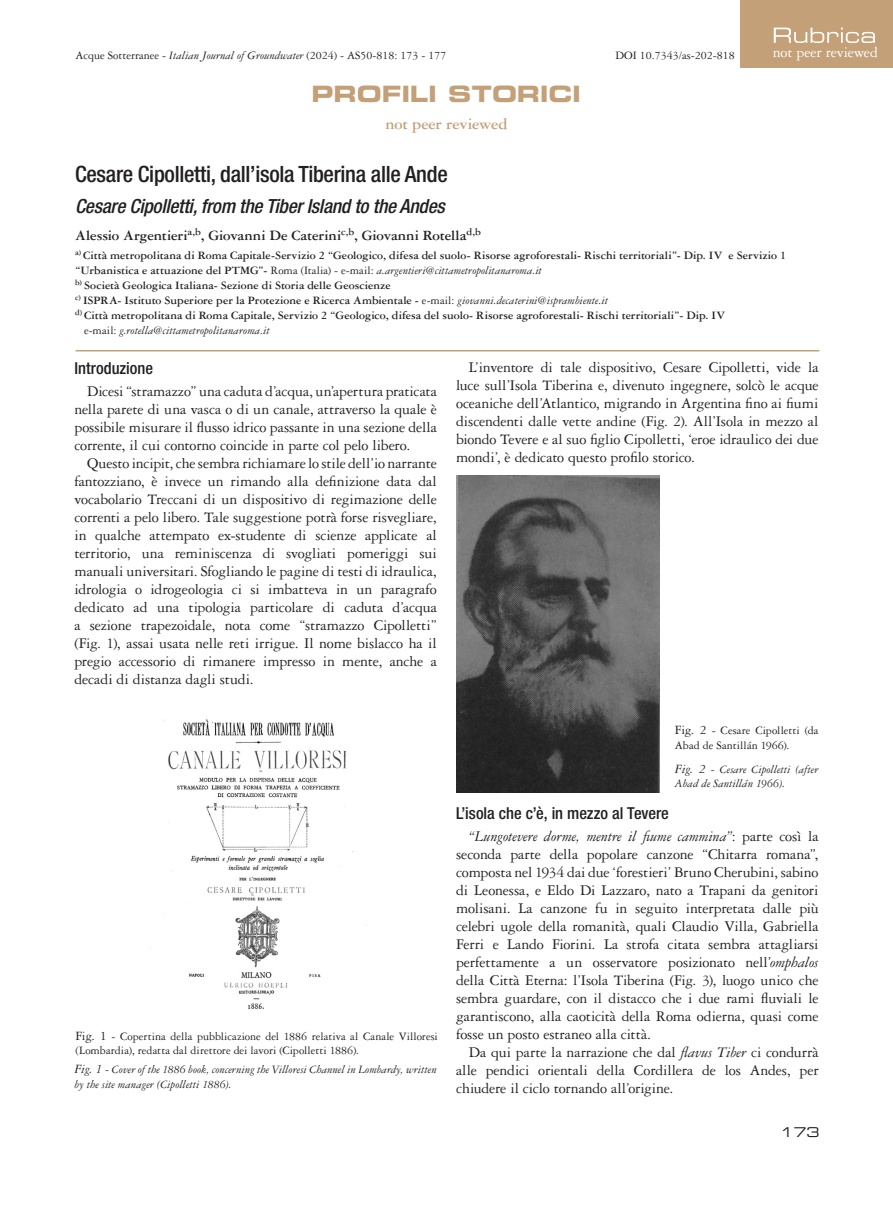
<style>
.page{position:relative;width:893px;height:1212px;background:#fff}
.page>*{position:absolute;margin:0;border:0;box-sizing:border-box;transform-origin:0 0}
.t1{font:500 condensed 22.5px "Helvetica Neue LT Std";letter-spacing:-.015em;color:#231f20}
.t2{font:22.5px "Eurostile LT Std Bold Ex 2";letter-spacing:-.01em;color:#c3a077}
.t3{font:italic 500 condensed 19.5px "Helvetica Neue LT Std";letter-spacing:-.015em;color:#231f20}
.t4{font:500 condensed 16.5px "Helvetica Neue LT Std";color:#231f20}
.t5{font:700 16.5px "Garamond 3 LT Std";letter-spacing:-.01em;color:#c3a077}
.t6{font:15.75px/18px "Garamond 3 LT Std";letter-spacing:-.01em;color:#231f20;text-align:justify}
.t7{font:15.75px "Garamond 3 LT Std";letter-spacing:-.01em;color:#fff}
.t8{font:700 15px "Garamond 3 LT Std";letter-spacing:-.01em;color:#231f20}
.t9{font:13.5px "Eurostile LT Std Ex 2";color:#231f20}
.t10{font:700 12px "Garamond 3 LT Std";color:#231f20}
.t11{font:italic 12px/14.4px "Garamond 3 LT Std";letter-spacing:.005em;color:#231f20}
.t12{font:12px/14.4px "Garamond 3 LT Std";color:#231f20}
.s1{font-style:italic}
.s2{font-weight:700;font-style:normal}
.s3{font-style:normal}
.s4{font-weight:400}
.s5{font-weight:400;font-style:italic}
.s6{font-size:13.5px}
</style>
<div class="page">
<div style="left:740px;top:0;width:153px;height:67px;background:#c3a077"></div>
<svg style="left:774px;top:28px;width:101px;height:15px"></svg>
<img style="left:150px;top:719px;width:217px;height:290px">
<img style="left:456px;top:476px;width:203px;height:317px">
<hr style="left:76px;top:350px;width:743px;height:1px;background:#c3a077">
<p class="t12" style="left:75px;top:48px;width:372px">Acque Sotterranee - <span class="s1">Italian Journal of Groundwater</span> (2024) - AS50-818: 173 - 177</p>
<p class="t12" style="left:615px;top:48px;width:121px">DOI 10.7343/as-202-818</p>
<p class="t7" style="left:773px;top:44px;width:106px">not peer reviewed</p>
<h1 class="t2" style="left:311px;top:78px;width:271px">PROFILI STORICI</h1>
<p class="t5" style="left:385px;top:115px;width:124px">not peer reviewed</p>
<h1 class="t1" style="left:75px;top:160px;width:374px">Cesare Cipolletti, dall’isola Tiberina alle Ande</h1>
<p class="t3" style="left:75px;top:195px;width:371px">Cesare Cipolletti, from the Tiber Island to the Andes</p>
<p class="t8" style="left:75px;top:227px;width:407px">Alessio Argentieri<sup>a,b</sup>, Giovanni De Caterini<sup>c,b</sup>, Giovanni Rotella<sup>d,b</sup></p>
<p class="t10" style="left:75px;top:249px;width:713px"><sup>a)</sup> Città metropolitana di Roma Capitale-Servizio 2 “Geologico, difesa del suolo- Risorse agroforestali- Rischi territoriali”- Dip. IV e Servizio 1</p>
<p class="t11" style="left:75px;top:264px;width:468px"><span class="s2">“Urbanistica e attuazione del PTMG”-</span> <span class="s3">Roma (Italia) - e-mail:</span> a.argentieri@cittametropolitanaroma.it</p>
<p class="t10" style="left:75px;top:279px;width:317px"><sup>b)</sup> Società Geologica Italiana- Sezione di Storia delle Geoscienze</p>
<p class="t10" style="left:75px;top:294px;width:534px"><sup>c)</sup> ISPRA- Istituto Superiore per la Protezione e Ricerca Ambientale - <span class="s4">e-mail:</span> <span class="s5">giovanni.decaterini@isprambiente.it</span></p>
<p class="t10" style="left:75px;top:309px;width:651px"><sup>d)</sup> Città metropolitana di Roma Capitale, Servizio 2 “Geologico, difesa del suolo- Risorse agroforestali- Rischi territoriali”- Dip. IV</p>
<p class="t11" style="left:84px;top:324px;width:187px"><span class="s3">e-mail:</span> g.rotella@cittametropolitanaroma.it</p>
<p class="t4" style="left:74px;top:358px;width:80px">Introduzione</p>
<p class="t6" style="left:74px;top:382px;width:364px;text-indent:13px">Dicesi “stramazzo” una caduta d’acqua, un’apertura praticata nella parete di una vasca o di un canale, attraverso la quale è possibile misurare il flusso idrico passante in una sezione della corrente, il cui contorno coincide in parte col pelo libero.</p>
<p class="t6" style="left:74px;top:454px;width:364px;text-indent:13px">Questo incipit, che sembra richiamare lo stile dell’io narrante fantozziano, è invece un rimando alla definizione data dal vocabolario Treccani di un dispositivo di regimazione delle correnti a pelo libero. Tale suggestione potrà forse risvegliare, in qualche attempato ex-studente di scienze applicate al territorio, una reminiscenza di svogliati pomeriggi sui manuali universitari. Sfogliando le pagine di testi di idraulica, idrologia o idrogeologia ci si imbatteva in un paragrafo dedicato ad una tipologia particolare di caduta d’acqua a sezione trapezoidale, nota come “stramazzo Cipolletti” (Fig. 1), assai usata nelle reti irrigue. Il nome bislacco ha il pregio accessorio di rimanere impresso in mente, anche a decadi di distanza dagli studi.</p>
<p class="t12" style="left:76px;top:1029px;width:364px"><span class="s6">Fig. 1</span> - Copertina della pubblicazione del 1886 relativa al Canale Villoresi (Lombardia), redatta dal direttore dei lavori (Cipolletti 1886).</p>
<p class="t11" style="left:74px;top:1062px;width:364px"><span class="s6">Fig. 1</span> - Cover of the 1886 book, concerning the Villoresi Channel in Lombardy, written by the site manager (Cipolletti 1886).</p>
<p class="t6" style="left:456px;top:358px;width:364px;text-indent:13px">L’inventore di tale dispositivo, Cesare Cipolletti, vide la luce sull’Isola Tiberina e, divenuto ingegnere, solcò le acque oceaniche dell’Atlantico, migrando in Argentina fino ai fiumi discendenti dalle vette andine (Fig. 2). All’Isola in mezzo al biondo Tevere e al suo figlio Cipolletti, ‘eroe idraulico dei due mondi’, è dedicato questo profilo storico.</p>
<p class="t12" style="left:675px;top:723px;width:145px"><span class="s6">Fig. 2</span> - Cesare Cipolletti (da<br>Abad de Santillán 1966).</p>
<p class="t11" style="left:675px;top:762px;width:145px"><span class="s6">Fig. 2</span> - Cesare Cipolletti (after<br>Abad de Santillán 1966).</p>
<p class="t4" style="left:456px;top:803px;width:214px">L’isola che c’è, in mezzo al Tevere</p>
<p class="t6" style="left:456px;top:827px;width:364px;text-indent:13px"><span class="s1">“Lungotevere dorme, mentre il fiume cammina”</span>: parte così la seconda parte della popolare canzone “Chitarra romana”, composta nel 1934 dai due ‘forestieri’ Bruno Cherubini, sabino di Leonessa, e Eldo Di Lazzaro, nato a Trapani da genitori molisani. La canzone fu in seguito interpretata dalle più celebri ugole della romanità, quali Claudio Villa, Gabriella Ferri e Lando Fiorini. La strofa citata sembra attagliarsi perfettamente a un osservatore posizionato nell’<span class="s1">omphalos </span>della Città Eterna: l’Isola Tiberina (Fig. 3), luogo unico che sembra guardare, con il distacco che i due rami fluviali le garantiscono, alla caoticità della Roma odierna, quasi come fosse un posto estraneo alla città.</p>
<p class="t6" style="left:456px;top:1043px;width:364px;text-indent:13px">Da qui parte la narrazione che dal <span class="s1">flavus Tiber</span> ci condurrà alle pendici orientali della Cordillera de los Andes, per chiudere il ciclo tornando all’origine.</p>
<p class="t9" style="left:781px;top:1123px;width:41px">173</p>
</div>
